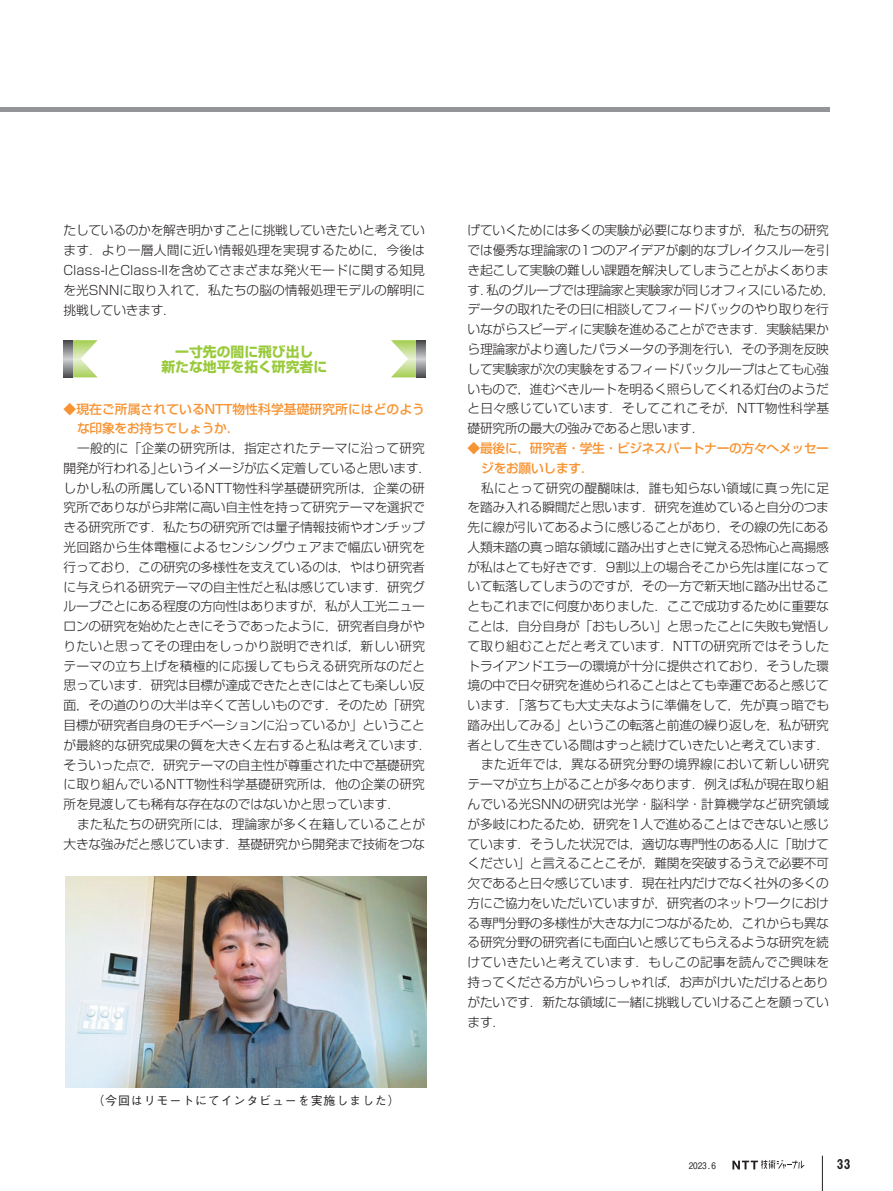
<style>
.page{position:relative;width:893px;height:1191px;background:#fff}
.page>*{position:absolute;margin:0;border:0;box-sizing:border-box;transform-origin:0 0}
.t1{font:700 13.8px/15.1px "Shin Go Pr 6";color:#99ca3b;text-align:center}
.t2{font:13.5px "Midashi Go Pr 6 MB31";color:#231f20}
.t3{font:300 12.75px/19.8px "Shin Go Pr 6";letter-spacing:-.025em;color:#231f20}
.t4{font:300 12.75px "Shin Go Pr 6";letter-spacing:.01em;color:#231f20}
.t5{font:500 12.75px/19.8px "Shin Go Pr 6";letter-spacing:.005em;color:#f79332}
.t6{font:500 12.75px/19.8px "Shin Go Pr 6";letter-spacing:-.025em;color:#f79332}
.t7{font:300 12.75px "Shin Go Pr 6";letter-spacing:-.005em;color:#231f20}
.t8{font:300 12.75px "Shin Go Pr 6";color:#231f20}
.t9{font:300 12.75px "Shin Go Pr 6";letter-spacing:.015em;color:#231f20}
.t10{font:500 12px "Gothic BBB Pr 6";letter-spacing:.07em;color:#231f20}
.t11{font:500 9px "Gothic BBB Pr 6";color:#231f20}
.s1{font-family:"Futo Min A101 Pr 6";font-weight:700}
</style>
<div class="page">
<svg style="left:732px;top:1160px;width:73px;height:9px"></svg>
<hr style="left:822px;top:1155px;width:1px;height:36px;background:#231f20">
<svg style="left:72px;top:340px;width:26px;height:37px"></svg>
<svg style="left:64px;top:340px;width:8px;height:37px"></svg>
<svg style="left:391px;top:340px;width:25px;height:37px"></svg>
<svg style="left:416px;top:340px;width:9px;height:37px"></svg>
<img style="left:65px;top:876px;width:362px;height:211px">
<hr style="left:0;top:107px;width:829px;height:4px;background:#939598">
<p class="t3" style="left:64px;top:220px;width:363px;text-align:justify">たしているのかを解き明かすことに挑戦していきたいと考えています．より一層人間に近い情報処理を実現するために，今後はClass-IとClass-IIを含めてさまざまな発火モードに関する知見を光SNNに取り入れて，私たちの脳の情報処理モデルの解明に挑戦していきます．</p>
<p class="t1" style="left:161px;top:344px;width:167px">一寸先の闇に飛び出し<br>新たな地平を拓く研究者に</p>
<p class="t5" style="left:77px;top:398px;width:349px;text-indent:-14px"><span class="s1">◆</span>現在ご所属されているNTT物性科学基礎研究所にはどのような印象をお持ちでしょうか．</p>
<p class="t3" style="left:64px;top:437px;width:369px;text-indent:14px">一般的に「企業の研究所は，指定されたテーマに沿って研究開発が行われる」というイメージが広く定着していると思います．しかし私の所属しているNTT物性科学基礎研究所は，企業の研究所でありながら非常に高い自主性を持って研究テーマを選択できる研究所です．私たちの研究所では量子情報技術やオンチップ光回路から生体電極によるセンシングウェアまで幅広い研究を行っており，この研究の多様性を支えているのは，やはり研究者に与えられる研究テーマの自主性だと私は感じています．研究グループごとにある程度の方向性はありますが，私が人工光ニューロンの研究を始めたときにそうであったように，研究者自身がやりたいと思ってその理由をしっかり説明できれば，新しい研究テーマの立ち上げを積極的に応援してもらえる研究所なのだと思っています．研究は目標が達成できたときにはとても楽しい反面，その道のりの大半は辛くて苦しいものです．そのため「研究目標が研究者自身のモチベーションに沿っているか」ということが最終的な研究成果の質を大きく左右すると私は考えています．そういった点で，研究テーマの自主性が尊重された中で基礎研究に取り組んでいるNTT物性科学基礎研究所は，他の企業の研究所を見渡しても稀有な存在なのではないかと思っています．</p>
<p class="t3" style="left:64px;top:813px;width:363px;text-align:right">また私たちの研究所には，理論家が多く在籍していることが大きな強みだと感じています．基礎研究から開発まで技術をつな</p>
<p class="t10" style="left:92px;top:1091px;width:309px">（今回はリモートにてインタビューを実施しました）</p>
<p class="t3" style="left:468px;top:219px;width:369px">げていくためには多くの実験が必要になりますが，私たちの研究では優秀な理論家の1つのアイデアが劇的なブレイクスルーを引き起こして実験の難しい課題を解決してしまうことがよくあります．私のグループでは理論家と実験家が同じオフィスにいるため，データの取れたその日に相談してフィードバックのやり取りを行いながらスピーディに実験を進めることができます．実験結果から理論家がより適したパラメータの予測を行い，その予測を反映して実験家が次の実験をするフィードバックループはとても心強いもので，進むべきルートを明るく照らしてくれる灯台のようだと日々感じていています．そしてこれこそが，NTT物性科学基礎研究所の最大の強みであると思います．</p>
<p class="t6" style="left:481px;top:437px;width:349px;text-indent:-14px"><span class="s1">◆</span>最後に，研究者･学生･ビジネスパートナーの方々へメッセージをお願いします．</p>
<p class="t4" style="left:481px;top:477px;width:349px">私にとって研究の醍醐味は，誰も知らない領域に真っ先に足</p>
<p class="t3" style="left:468px;top:496px;width:363px">を踏み入れる瞬間だと思います．研究を進めていると自分のつま</p>
<p class="t3" style="left:468px;top:516px;width:363px">先に線が引いてあるように感じることがあり，その線の先にある</p>
<p class="t3" style="left:468px;top:536px;width:363px">人類未踏の真っ暗な領域に踏み出すときに覚える恐怖心と高揚感</p>
<p class="t3" style="left:468px;top:556px;width:363px">が私はとても好きです．9割以上の場合そこから先は崖になって</p>
<p class="t3" style="left:468px;top:575px;width:363px">いて転落してしまうのですが，その一方で新天地に踏み出せるこ</p>
<p class="t3" style="left:468px;top:595px;width:363px">ともこれまでに何度かありました．ここで成功するために重要な</p>
<p class="t3" style="left:468px;top:615px;width:363px">ことは，自分自身が「おもしろい」と思ったことに失敗も覚悟し</p>
<p class="t4" style="left:468px;top:635px;width:363px">て取り組むことだと考えています．NTTの研究所ではそうした</p>
<p class="t3" style="left:468px;top:654px;width:363px">トライアンドエラーの環境が十分に提供されており，そうした環</p>
<p class="t3" style="left:468px;top:674px;width:363px">境の中で日々研究を進められることはとても幸運であると感じて</p>
<p class="t7" style="left:468px;top:695px;width:363px">います．「落ちても大丈夫なように準備をして，先が真っ暗でも</p>
<p class="t3" style="left:468px;top:714px;width:363px">踏み出してみる」というこの転落と前進の繰り返しを，私が研究</p>
<p class="t3" style="left:468px;top:733px;width:363px">者として生きている間はずっと続けていきたいと考えています．</p>
<p class="t4" style="left:481px;top:754px;width:349px">また近年では，異なる研究分野の境界線において新しい研究</p>
<p class="t3" style="left:468px;top:773px;width:363px">テーマが立ち上がることが多々あります．例えば私が現在取り組</p>
<p class="t8" style="left:468px;top:793px;width:363px">んでいる光SNNの研究は光学・脳科学・計算機学など研究領域</p>
<p class="t3" style="left:468px;top:813px;width:363px">が多岐にわたるため，研究を1人で進めることはできないと感じ</p>
<p class="t3" style="left:468px;top:832px;width:363px">ています．そうした状況では，適切な専門性のある人に「助けて</p>
<p class="t3" style="left:468px;top:852px;width:363px">ください」と言えることこそが，難関を突破するうえで必要不可</p>
<p class="t3" style="left:468px;top:872px;width:363px">欠であると日々感じています．現在社内だけでなく社外の多くの</p>
<p class="t3" style="left:468px;top:892px;width:363px">方にご協力をいただいていますが，研究者のネットワークにおけ</p>
<p class="t3" style="left:468px;top:911px;width:363px">る専門分野の多様性が大きな力につながるため，これからも異な</p>
<p class="t3" style="left:468px;top:931px;width:363px">る研究分野の研究者にも面白いと感じてもらえるような研究を続</p>
<p class="t9" style="left:468px;top:952px;width:363px">けていきたいと考えています．もしこの記事を読んでご興味を</p>
<p class="t3" style="left:468px;top:971px;width:363px">持ってくださる方がいらっしゃれば，お声がけいただけるとあり</p>
<p class="t3" style="left:468px;top:991px;width:363px">がたいです．新たな領域に一緒に挑戦していけることを願ってい</p>
<p class="t3" style="left:468px;top:1010px;width:39px">ます．</p>
<p class="t11" style="left:689px;top:1158px;width:29px">2023.6</p>
<p class="t2" style="left:837px;top:1153px;width:15px">33</p>
</div>
